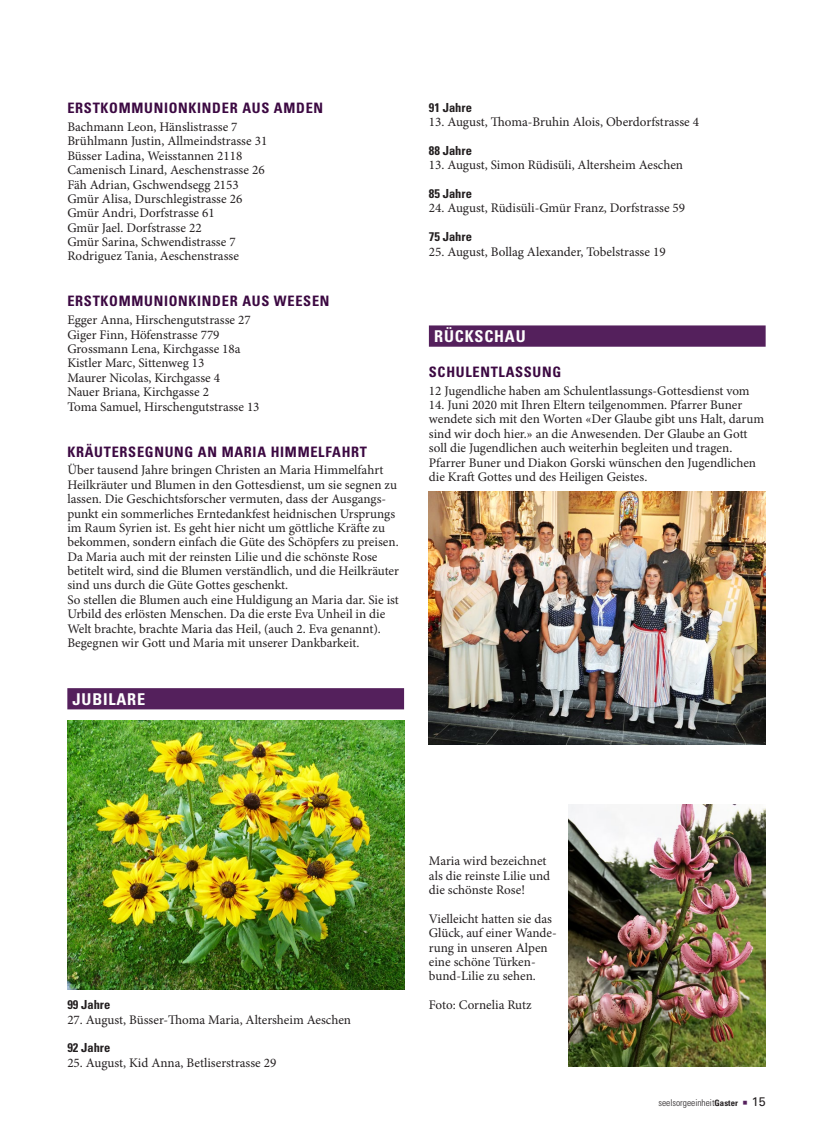
<style>
.page{position:relative;width:833px;height:1134px;background:#fff}
.page>*{position:absolute;margin:0;border:0;box-sizing:border-box;transform-origin:0 0}
.t1{font:700 condensed 16.25px "Univers LT Std";letter-spacing:.05em;color:#fff}
.t2{font:700 condensed 14.38px "Univers LT Std";letter-spacing:.05em;color:#3c0942}
.t3{font:13.12px/14.4px "Minion Pro";color:#231f20}
.t4{font:700 condensed 12.5px "Univers LT Std";color:#231f20}
.t5{font:300 condensed 9.38px "Univers LT Std";color:#231f20}
.s1{font-weight:700;font-size:8.75px}
.s2{font-family:"Minion Pro";font-weight:400;font-stretch:normal;font-size:13.12px;color:#54205c}
.s3{font-weight:400;font-stretch:normal;font-size:12.5px}
</style>
<div class="page">
<div style="left:67px;top:688px;width:337px;height:21px;background:#54205c"></div>
<img style="left:67px;top:721px;width:337px;height:269px">
<div style="left:429px;top:325px;width:336px;height:22px;background:#54205c"></div>
<img style="left:429px;top:492px;width:336px;height:252px">
<img style="left:568px;top:804px;width:197px;height:263px">
<p class="t2" style="left:67px;top:99px;width:257px">ERSTKOMMUNIONKINDER AUS AMDEN</p>
<p class="t3" style="left:67px;top:120px;width:201px">Bachmann Leon, Hänslistrasse 7<br>Brühlmann Justin, Allmeindstrasse 31<br>Büsser Ladina, Weisstannen 2118<br>Camenisch Linard, Aeschenstrasse 26<br>Fäh Adrian, Gschwendsegg 2153<br>Gmür Alisa, Durschlegistrasse 26<br>Gmür Andri, Dorfstrasse 61<br>Gmür Jael. Dorfstrasse 22<br>Gmür Sarina, Schwendistrasse 7<br>Rodriguez Tania, Aeschenstrasse</p>
<p class="t2" style="left:67px;top:292px;width:264px">ERSTKOMMUNIONKINDER AUS WEESEN</p>
<p class="t3" style="left:67px;top:313px;width:194px">Egger Anna, Hirschengutstrasse 27<br>Giger Finn, Höfenstrasse 779<br>Grossmann Lena, Kirchgasse 18a<br>Kistler Marc, Sittenweg 13<br>Maurer Nicolas, Kirchgasse 4<br>Nauer Briana, Kirchgasse 2<br>Toma Samuel, Hirschengutstrasse 13</p>
<p class="t2" style="left:67px;top:443px;width:301px">KRÄUTERSEGNUNG AN MARIA HIMMELFAHRT</p>
<p class="t3" style="left:67px;top:464px;width:333px">Über tausend Jahre bringen Christen an Maria Himmelfahrt Heilkräuter und Blumen in den Gottesdienst, um sie segnen zu lassen. Die Geschichtsforscher vermuten, dass der Ausgangs&shy;punkt ein sommerliches Erntedankfest heidnischen Ursprungs im Raum Syrien ist. Es geht hier nicht um göttliche Kräfte zu bekommen, sondern einfach die Güte des Schöpfers zu preisen.<br>Da Maria auch mit der reinsten Lilie und die schönste Rose betitelt wird, sind die Blumen verständlich, und die Heilkräuter sind uns durch die Güte Gottes geschenkt.<br>So stellen die Blumen auch eine Huldigung an Maria dar. Sie ist Urbild des erlösten Menschen. Da die erste Eva Unheil in die Welt brachte, brachte Maria das Heil, (auch 2. Eva genannt).<br>Begegnen wir Gott und Maria mit unserer Dankbarkeit.</p>
<p class="t1" style="left:73px;top:689px;width:74px">JUBILARE</p>
<p class="t4" style="left:429px;top:100px;width:45px">91 Jahre</p>
<p class="t3" style="left:429px;top:115px;width:272px">13. August, Thoma-Bruhin Alois, Oberdorfstrasse 4</p>
<p class="t4" style="left:429px;top:143px;width:45px">88 Jahre</p>
<p class="t3" style="left:429px;top:158px;width:256px">13. August, Simon Rüdisüli, Altersheim Aeschen</p>
<p class="t4" style="left:429px;top:186px;width:45px">85 Jahre</p>
<p class="t3" style="left:429px;top:202px;width:258px">24. August, Rüdisüli-Gmür Franz, Dorfstrasse 59</p>
<p class="t4" style="left:429px;top:229px;width:45px">75 Jahre</p>
<p class="t3" style="left:429px;top:245px;width:238px">25. August, Bollag Alexander, Tobelstrasse 19</p>
<p class="t1" style="left:434px;top:326px;width:93px">RÜCKSCHAU</p>
<p class="t2" style="left:429px;top:363px;width:134px">SCHULENTLASSUNG</p>
<p class="t3" style="left:429px;top:384px;width:322px">12 Jugendliche haben am Schulentlassungs-Gottesdienst vom</p>
<p class="t3" style="left:429px;top:398px;width:337px">14. Juni 2020 mit Ihren Eltern teilgenommen. Pfarrer Buner wendete sich mit den Worten «Der Glaube gibt uns Halt, darum sind wir doch hier.» an die Anwesenden. Der Glaube an Gott soll die Jugendlichen auch weiterhin begleiten und tragen.<br>Pfarrer Buner und Diakon Gorski wünschen den Jugendlichen die Kraft Gottes und des Heiligen Geistes.</p>
<p class="t4" style="left:67px;top:997px;width:45px">99 Jahre</p>
<p class="t3" style="left:67px;top:1013px;width:285px">27. August, Büsser-Thoma Maria, Altersheim Aeschen</p>
<p class="t4" style="left:67px;top:1040px;width:45px">92 Jahre</p>
<p class="t3" style="left:67px;top:1056px;width:211px">25. August, Kid Anna, Betliserstrasse 29</p>
<p class="t3" style="left:429px;top:854px;width:123px">Maria wird bezeichnet als die reinste Lilie und die schönste Rose!</p>
<p class="t3" style="left:429px;top:912px;width:129px">Vielleicht hatten sie das<br>Glück, auf einer Wande&shy;rung in unseren Alpen eine schöne Türken&shy;bund-Lilie zu sehen.</p>
<p class="t3" style="left:429px;top:998px;width:104px">Foto: Cornelia Rutz</p>
<p class="t5" style="left:658px;top:1097px;width:109px">seelsorgeeinheit<span class="s1">Gaster</span> <span class="s2">■</span> <span class="s3">15</span></p>
</div>
